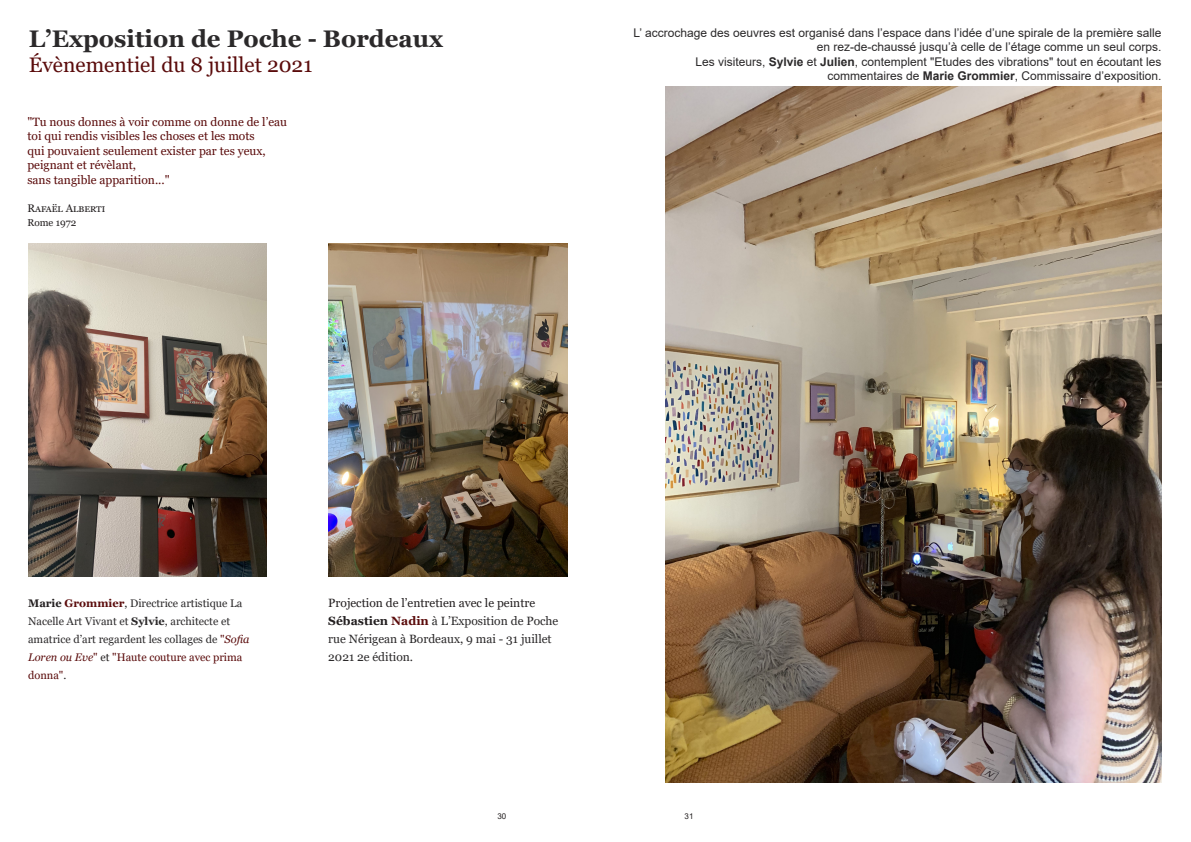
<style>
.page{position:relative;width:1191px;height:842px;background:#fff}
.page>*{position:absolute;margin:0;border:0;box-sizing:border-box;transform-origin:0 0}
.t1{font:700 24px "Georgia";color:#2b292a}
.t2{font:21px "Georgia";color:#5a0b0b}
.t3{font:12px/14.4px "Arial";color:#2b292a;text-align:right}
.t4{font:12px "Georgia";color:#5a0b0b}
.t5{font:12px/18px "Georgia";color:#2b292a}
.t6{font:11px/18px "Georgia";color:#2b292a}
.t7{font:11px "Georgia";letter-spacing:.035em;color:#231f20}
.t8{font:10px "Georgia";color:#231f20}
.t9{font:8px "Arial";color:#231f20}
.s1{font-weight:700}
.s2{font-weight:700;color:#231f20}
.s3{font-weight:700;color:#5a0b0b}
.s4{color:#231f20}
.s5{color:#5a0b0b}
.s6{font-style:italic;color:#5a0b0b}
</style>
<div class="page">
<img style="left:328px;top:244px;width:239px;height:332px">
<img style="left:28px;top:244px;width:238px;height:332px">
<img style="left:666px;top:86px;width:495px;height:696px">
<p class="t1" style="left:29px;top:23px;width:416px">L’Exposition de Poche - Bordeaux</p>
<p class="t2" style="left:29px;top:52px;width:285px">Évènementiel du 8 juillet 2021</p>
<p class="t4" style="left:27px;top:115px;width:261px">"Tu nous donnes à voir comme on donne de l’eau</p>
<p class="t4" style="left:27px;top:129px;width:229px">toi qui rendis visibles les choses et les mots</p>
<p class="t4" style="left:27px;top:143px;width:240px">qui pouvaient seulement exister par tes yeux,</p>
<p class="t4" style="left:27px;top:158px;width:110px">peignant et révèlant,</p>
<p class="t4" style="left:27px;top:172px;width:144px">sans tangible apparition..."</p>
<p class="t7" style="left:27px;top:202px;width:79px">Rafaël Alberti</p>
<p class="t8" style="left:27px;top:216px;width:51px">Rome 1972</p>
<p class="t3" style="left:633px;top:26px;width:529px">L’ accrochage des oeuvres est organisé dans l’espace dans l’idée d’une spirale de la première salle en rez-de-chaussé jusqu’à celle de l’étage comme un seul corps.</p>
<p class="t3" style="left:695px;top:54px;width:468px">Les visiteurs, <span class="s1">Sylvie</span> et <span class="s1">Julien</span>, contemplent "Etudes des vibrations" tout en écoutant les commentaires de <span class="s1">Marie Grommier</span>, Commissaire d’exposition.</p>
<p class="t6" style="left:28px;top:594px;width:223px"><span class="s2">Marie</span> <span class="s3">Grommier</span><span class="s4">,</span> Directrice artistique La Nacelle Art Vivant et <span class="s1">Sylvie</span>, architecte et amatrice d’art regardent les collages de <span class="s5">"</span><span class="s6">Sofia Loren ou Eve</span><span class="s5">"</span> <span class="s4">et</span> <span class="s5">"Haute couture avec prima donna"</span><span class="s4">.</span></p>
<p class="t5" style="left:328px;top:594px;width:232px"><span class="s4">Projection de l’entretien avec le peintre </span><span class="s2">Sébastien</span> <span class="s3">Nadin</span> à L’Exposition de Poche rue Nérigean à Bordeaux, 9 mai - 31 juillet 2021 2e édition.</p>
<p class="t9" style="left:497px;top:811px;width:10px">30</p>
<p class="t9" style="left:684px;top:811px;width:10px">31</p>
</div>
